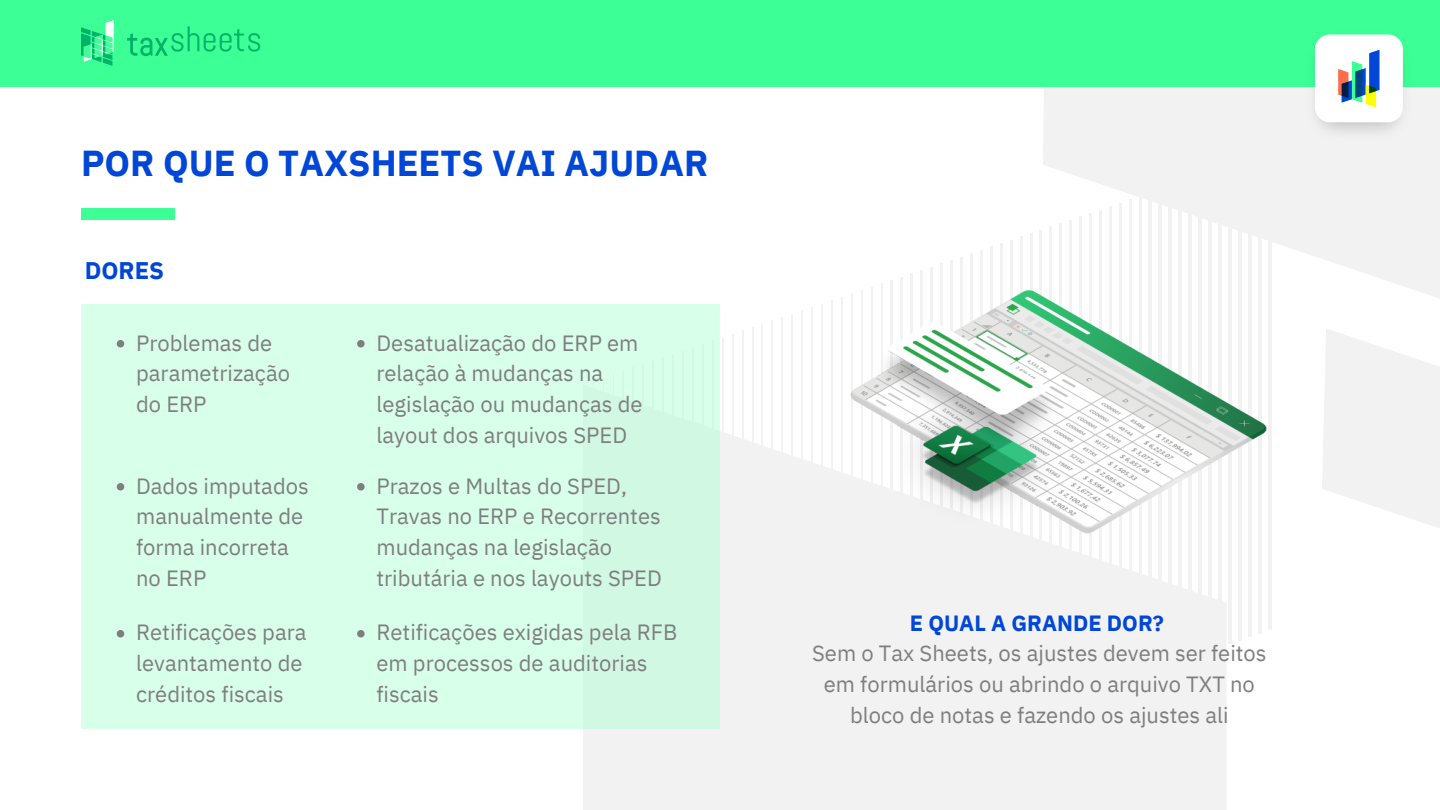
<style>
.page{position:relative;width:1440px;height:810px;background:#fff}
.page>*{position:absolute;margin:0;border:0;box-sizing:border-box;transform-origin:0 0}
.t1{font:700 36px "IBM Plex Sans";color:#0046d7}
.t2{font:700 24px "IBM Plex Sans";color:#0046d7}
.t3{font:22px/30.8px "IBM Plex Sans";color:#7e7e7e}
.t4{font:700 22px "IBM Plex Sans";color:#0046d7}
</style>
<div class="page">
<div style="left:584px;top:385px;width:642px;height:425px;background:#f2f2f2"></div>
<svg style="left:1043px;top:86px;width:397px;height:212px;fill:#f2f2f2"></svg>
<svg style="left:1322px;top:329px;width:118px;height:199px"></svg>
<hr style="left:583px;top:385px;width:1px;height:425px;background:#f2f2f2">
<hr style="left:593px;top:381px;width:1px;height:429px;background:#f2f2f2">
<hr style="left:603px;top:378px;width:1px;height:432px;background:#f2f2f2">
<hr style="left:613px;top:374px;width:1px;height:436px;background:#f2f2f2">
<hr style="left:623px;top:371px;width:1px;height:439px;background:#f2f2f2">
<hr style="left:633px;top:368px;width:1px;height:442px;background:#f2f2f2">
<hr style="left:643px;top:364px;width:1px;height:446px;background:#f2f2f2">
<hr style="left:652px;top:361px;width:2px;height:449px;background:#f2f2f2">
<hr style="left:662px;top:358px;width:2px;height:452px;background:#f2f2f2">
<hr style="left:672px;top:354px;width:2px;height:456px;background:#f2f2f2">
<hr style="left:682px;top:351px;width:1px;height:459px;background:#f2f2f2">
<hr style="left:692px;top:348px;width:1px;height:462px;background:#f2f2f2">
<hr style="left:702px;top:344px;width:1px;height:466px;background:#f2f2f2">
<hr style="left:712px;top:341px;width:1px;height:469px;background:#f2f2f2">
<hr style="left:722px;top:338px;width:1px;height:472px;background:#f2f2f2">
<hr style="left:732px;top:334px;width:1px;height:476px;background:#f2f2f2">
<hr style="left:742px;top:331px;width:1px;height:477px;background:#f2f2f2">
<hr style="left:752px;top:327px;width:1px;height:478px;background:#f2f2f2">
<hr style="left:762px;top:324px;width:1px;height:477px;background:#f2f2f2">
<hr style="left:772px;top:321px;width:1px;height:477px;background:#f2f2f2">
<hr style="left:782px;top:317px;width:1px;height:478px;background:#f2f2f2">
<hr style="left:791px;top:314px;width:2px;height:477px;background:#f2f2f2">
<hr style="left:801px;top:311px;width:2px;height:477px;background:#f2f2f2">
<hr style="left:811px;top:307px;width:2px;height:477px;background:#f2f2f2">
<hr style="left:821px;top:304px;width:2px;height:477px;background:#f2f2f2">
<hr style="left:831px;top:301px;width:2px;height:477px;background:#f2f2f2">
<hr style="left:841px;top:297px;width:2px;height:477px;background:#f2f2f2">
<hr style="left:851px;top:294px;width:2px;height:477px;background:#f2f2f2">
<hr style="left:861px;top:291px;width:2px;height:477px;background:#f2f2f2">
<hr style="left:871px;top:287px;width:2px;height:477px;background:#f2f2f2">
<hr style="left:881px;top:284px;width:2px;height:477px;background:#f2f2f2">
<hr style="left:891px;top:280px;width:2px;height:478px;background:#f2f2f2">
<hr style="left:901px;top:277px;width:2px;height:477px;background:#f2f2f2">
<hr style="left:911px;top:274px;width:2px;height:477px;background:#f2f2f2">
<hr style="left:921px;top:270px;width:2px;height:478px;background:#f2f2f2">
<hr style="left:930px;top:267px;width:3px;height:477px;background:#f2f2f2">
<hr style="left:940px;top:264px;width:3px;height:477px;background:#f2f2f2">
<hr style="left:950px;top:260px;width:3px;height:477px;background:#f2f2f2">
<hr style="left:960px;top:257px;width:3px;height:477px;background:#f2f2f2">
<hr style="left:970px;top:254px;width:3px;height:477px;background:#f2f2f2">
<hr style="left:980px;top:250px;width:2px;height:477px;background:#f2f2f2">
<hr style="left:990px;top:247px;width:2px;height:477px;background:#f2f2f2">
<hr style="left:1000px;top:243px;width:2px;height:478px;background:#f2f2f2">
<hr style="left:1010px;top:240px;width:2px;height:477px;background:#f2f2f2">
<hr style="left:1020px;top:237px;width:2px;height:477px;background:#f2f2f2">
<hr style="left:1030px;top:233px;width:2px;height:478px;background:#f2f2f2">
<hr style="left:1040px;top:230px;width:2px;height:477px;background:#f2f2f2">
<hr style="left:1050px;top:227px;width:2px;height:477px;background:#f2f2f2">
<hr style="left:1060px;top:223px;width:2px;height:478px;background:#f2f2f2">
<hr style="left:1069px;top:220px;width:3px;height:477px;background:#f2f2f2">
<hr style="left:1079px;top:217px;width:3px;height:477px;background:#f2f2f2">
<hr style="left:1089px;top:213px;width:3px;height:477px;background:#f2f2f2">
<hr style="left:1099px;top:210px;width:3px;height:477px;background:#f2f2f2">
<hr style="left:1109px;top:207px;width:3px;height:477px;background:#f2f2f2">
<hr style="left:1119px;top:203px;width:3px;height:477px;background:#f2f2f2">
<hr style="left:1129px;top:200px;width:3px;height:477px;background:#f2f2f2">
<hr style="left:1139px;top:196px;width:3px;height:478px;background:#f2f2f2">
<hr style="left:1149px;top:193px;width:3px;height:477px;background:#f2f2f2">
<hr style="left:1159px;top:190px;width:3px;height:477px;background:#f2f2f2">
<hr style="left:1169px;top:186px;width:3px;height:478px;background:#f2f2f2">
<hr style="left:1179px;top:183px;width:3px;height:477px;background:#f2f2f2">
<hr style="left:1189px;top:180px;width:3px;height:477px;background:#f2f2f2">
<hr style="left:1199px;top:176px;width:3px;height:478px;background:#f2f2f2">
<hr style="left:1208px;top:173px;width:4px;height:477px;background:#f2f2f2">
<hr style="left:1218px;top:170px;width:4px;height:477px;background:#f2f2f2">
<hr style="left:1228px;top:166px;width:4px;height:477px;background:#f2f2f2">
<hr style="left:1238px;top:163px;width:4px;height:477px;background:#f2f2f2">
<hr style="left:1248px;top:160px;width:4px;height:477px;background:#f2f2f2">
<hr style="left:1258px;top:156px;width:4px;height:477px;background:#f2f2f2">
<hr style="left:1268px;top:153px;width:3px;height:477px;background:#f2f2f2">
<div style="left:0;top:0;width:1440px;height:86px;background:#3cff96"></div>
<div style="left:81px;top:208px;width:94px;height:11px;background:#3cff96"></div>
<img style="left:807px;top:277px;width:465px;height:269px">
<div style="left:81px;top:305px;width:639px;height:424px;background:#d8ffea"></div>
<svg style="left:127px;top:26px;width:133px;height:30px"></svg>
<svg style="left:81px;top:20px;width:33px;height:46px"></svg>
<svg style="left:117px;top:340px;width:7px;height:8px"></svg>
<svg style="left:357px;top:340px;width:8px;height:8px"></svg>
<svg style="left:117px;top:483px;width:7px;height:8px"></svg>
<svg style="left:357px;top:630px;width:8px;height:7px"></svg>
<svg style="left:357px;top:483px;width:8px;height:8px"></svg>
<svg style="left:117px;top:630px;width:7px;height:7px"></svg>
<img style="left:1306px;top:65px;width:106px;height:77px">
<svg style="left:1315px;top:34px;width:88px;height:88px"></svg>
<p class="t1" style="left:81px;top:139px;width:629px">POR QUE O TAXSHEETS VAI AJUDAR</p>
<p class="t2" style="left:85px;top:254px;width:81px">DORES</p>
<p class="t3" style="left:136px;top:327px;width:155px">Problemas de parametrização do ERP</p>
<p class="t3" style="left:376px;top:327px;width:268px">Desatualização do ERP em relação à mudanças na legislação ou mudanças de layout dos arquivos SPED</p>
<p class="t3" style="left:136px;top:470px;width:174px">Dados imputados manualmente de forma incorreta no ERP</p>
<p class="t3" style="left:376px;top:617px;width:302px">Retificações exigidas pela RFB em processos de auditorias fiscais</p>
<p class="t4" style="left:910px;top:608px;width:256px">E QUAL A GRANDE DOR?</p>
<p class="t3" style="left:376px;top:470px;width:287px">Prazos e Multas do SPED,<br>Travas no ERP e Recorrentes mudanças na legislação tributária e nos layouts SPED</p>
<p class="t3" style="left:136px;top:617px;width:172px">Retificações para levantamento de créditos fiscais</p>
<p class="t3" style="left:812px;top:638px;width:456px;text-align:center">Sem o Tax Sheets, os ajustes devem ser feitos em formulários ou abrindo o arquivo TXT no bloco de notas e fazendo os ajustes ali</p>
</div>
